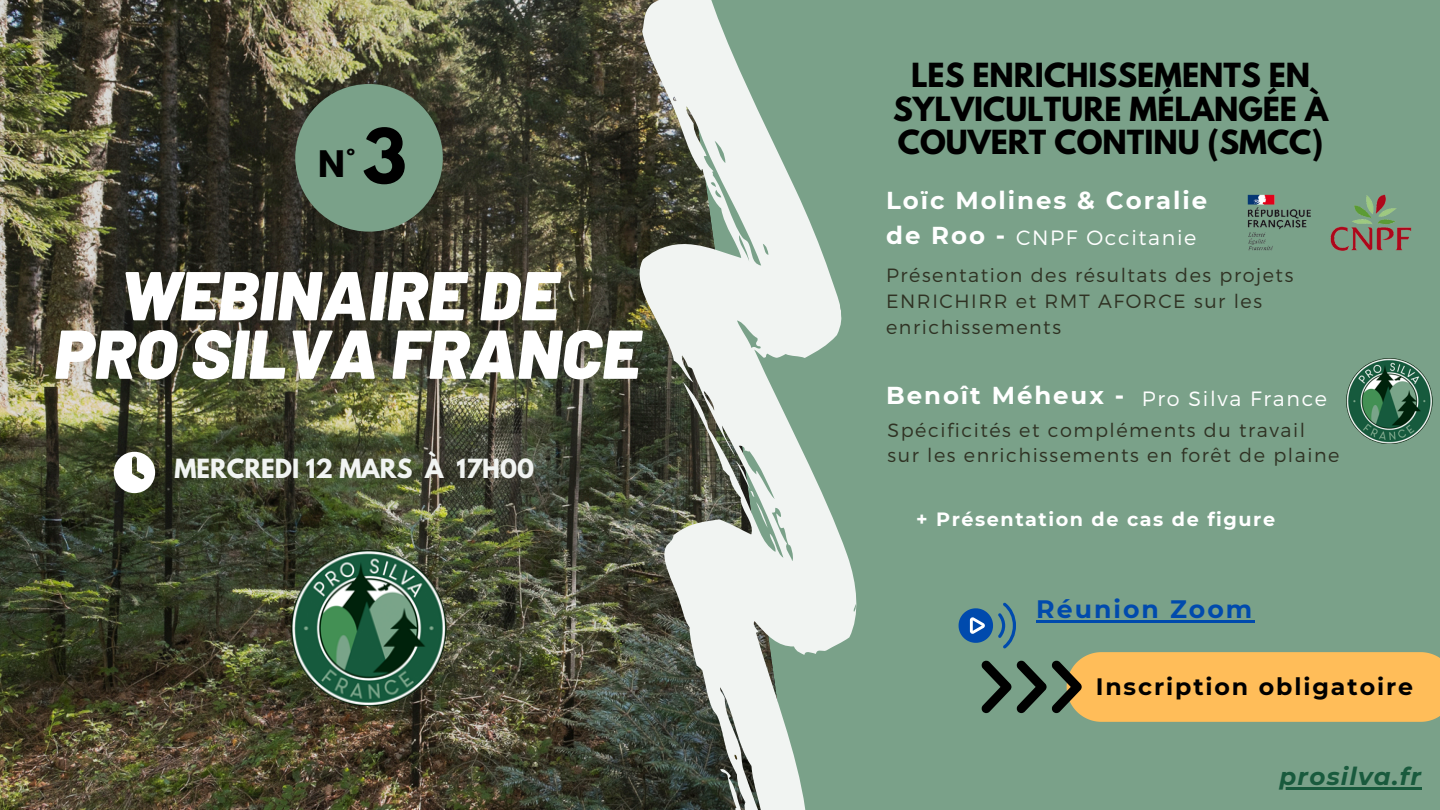
<style>
.page{position:relative;width:1440px;height:810px;background:#fff}
.page>*{position:absolute;margin:0;border:0;box-sizing:border-box;transform-origin:0 0}
.t1{font:italic 900 69px/58.5px "Barlow";color:#fff;text-align:center}
.t2{font:700 66.9px "League Spartan";color:#000}
.t3{font:700 32.4px "League Spartan";color:#000}
.t4{font:700 29.4px/33.8px "League Spartan";color:#000;text-align:center}
.t5{font:700 25.2px "Montserrat";letter-spacing:.08em;color:#004aad}
.t6{font:700 24.45px/34.8px "Montserrat";letter-spacing:.08em;color:#fff}
.t7{font:italic 700 24.45px "Montserrat";letter-spacing:.05em;color:#195a3d}
.t8{font:700 23.7px "Montserrat";letter-spacing:.08em;color:#000}
.t9{font:700 23.4px "League Spartan";color:#f1f4f2}
.t10{font:300 20.7px "Montserrat";letter-spacing:.08em;color:#fff}
.t11{font:300 19.2px/25.8px "Montserrat";letter-spacing:.08em;color:#2f3223}
.t12{font:700 19.2px "Montserrat";letter-spacing:.08em;color:#fff}
</style>
<div class="page">
<img style="left:0;top:0;width:596px;height:807px">
<div style="left:906px;top:0;width:534px;height:810px;background:#7aa189"></div>
<svg style="left:596px;top:0;width:310px;height:810px"></svg>
<svg style="left:735px;top:459px;width:33px;height:70px"></svg>
<img style="left:291px;top:551px;width:155px;height:155px">
<svg style="left:114px;top:452px;width:41px;height:41px"></svg>
<div style="left:295px;top:84px;width:148px;height:148px;background:#7aa189;border-radius:50%"></div>
<svg style="left:959px;top:603px;width:481px;height:119px;background:#aea670"></svg>
<img style="left:1239px;top:185px;width:182px;height:74px">
<hr style="left:1279px;top:787px;width:143px;height:2px;background:#195a3d">
<hr style="left:1036px;top:620px;width:218px;height:2px;background:#004aad">
<img style="left:1347px;top:359px;width:85px;height:84px">
<p class="t3" style="left:318px;top:148px;width:40px">N°</p>
<p class="t2" style="left:362px;top:123px;width:46px">3</p>
<p class="t1" style="left:54px;top:263px;width:587px">WEBINAIRE DE<br>PRO SILVA FRANCE</p>
<p class="t9" style="left:174px;top:457px;width:361px">MERCREDI 12 MARS À 17H00</p>
<h2 class="t4" style="left:893px;top:62px;width:437px">LES ENRICHISSEMENTS EN<br>SYLVICULTURE MÉLANGÉE À<br>COUVERT CONTINU (SMCC)</h2>
<h1 class="t6" style="left:886px;top:182px;width:323px">Loïc Molines &amp; Coralie de Roo -</h1>
<h3 class="t10" style="left:1016px;top:225px;width:182px">CNPF Occitanie</h3>
<p class="t11" style="left:886px;top:261px;width:409px">Présentation des résultats des projets<br>ENRICHIRR et RMT AFORCE sur les enrichissements</p>
<p class="t6" style="left:886px;top:378px;width:239px">Benoît Méheux -</p>
<p class="t10" style="left:1142px;top:385px;width:187px">Pro Silva France</p>
<h2 class="t11" style="left:888px;top:416px;width:419px">Spécificités et compléments du travail</h2>
<h4 class="t11" style="left:888px;top:442px;width:453px">sur les enrichissements en forêt de plaine</h4>
<h4 class="t12" style="left:916px;top:508px;width:360px">+ Présentation de cas de figure</h4>
<p class="t5" style="left:1036px;top:594px;width:218px">Réunion Zoom</p>
<p class="t8" style="left:1096px;top:672px;width:319px">Inscription obligatoire</p>
<p class="t7" style="left:1279px;top:761px;width:143px">prosilva.fr</p>
</div>
